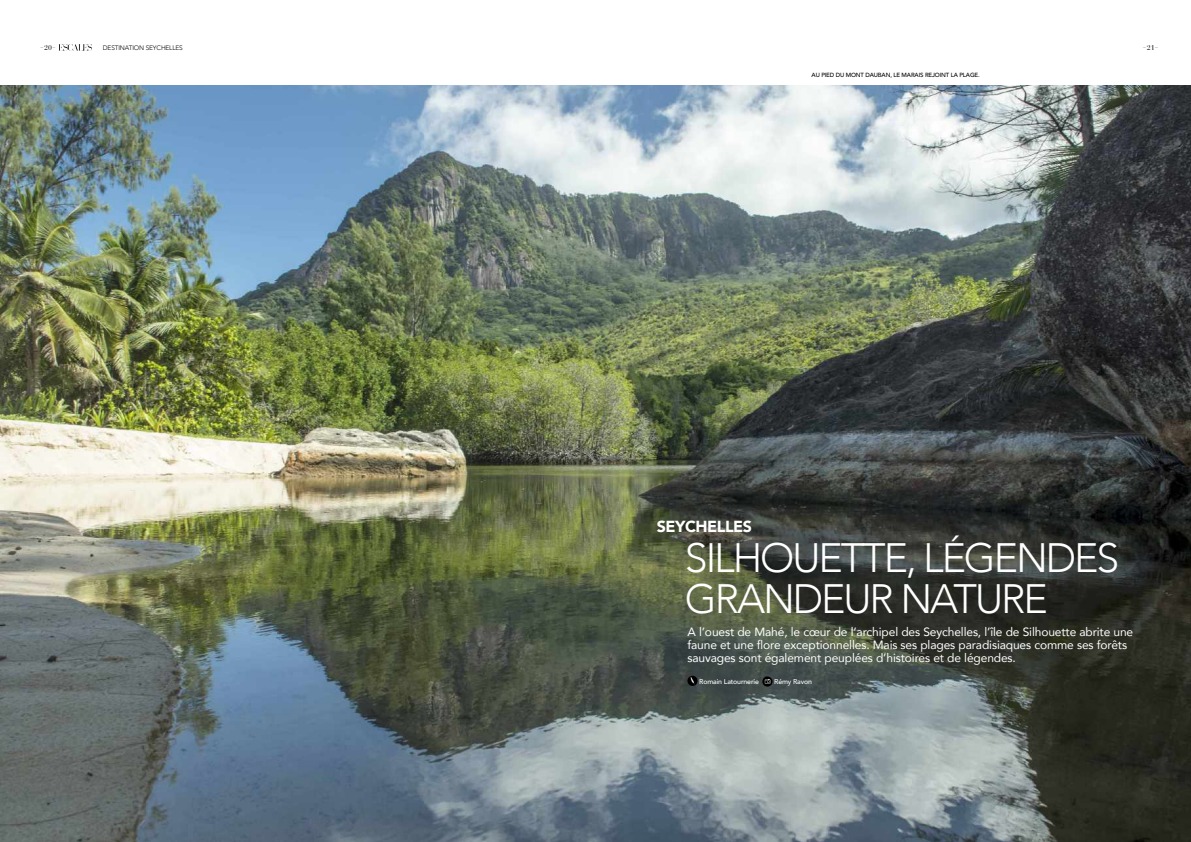
<style>
.page{position:relative;width:1191px;height:842px;background:#fff}
.page>*{position:absolute;margin:0;border:0;box-sizing:border-box;transform-origin:0 0}
.t1{font:300 41px/41px "Avenir";letter-spacing:-.05em;color:#fff}
.t2{font:900 16px "Avenir";letter-spacing:-.03em;color:#fff}
.t3{font:12px/13px "Avenir";letter-spacing:-.01em;color:#fff}
.t4{font:11px "Bauer Bodoni";color:#bcbcbc}
.t5{font:500 7px "Avenir";letter-spacing:-.02em;color:#fff}
.t6{font:300 6.5px "Avenir";letter-spacing:-.02em;color:#000}
.t7{font:500 6px "Avenir";letter-spacing:-.02em;color:#000}
.s1{font-size:7px;color:#000}
</style>
<div class="page">
<img style="left:0;top:85px;width:1191px;height:757px">
<svg style="left:59px;top:44px;width:33px;height:7px"></svg>
<div style="left:687px;top:676px;width:10px;height:10px;background:#000;border-radius:50%"></div>
<svg style="left:690px;top:677px;width:5px;height:8px"></svg>
<svg style="left:762px;top:676px;width:10px;height:11px"></svg>
<svg style="left:765px;top:679px;width:5px;height:5px"></svg>
<p class="t4" style="left:40px;top:40px;width:18px">-<span class="s1">20</span>-</p>
<p class="t6" style="left:103px;top:44px;width:81px">DESTINATION SEYCHELLES</p>
<p class="t4" style="left:1142px;top:40px;width:18px">-<span class="s1">21</span>-</p>
<p class="t7" style="left:811px;top:70px;width:96px">AU PIED DU MONT DAUBAN, LE MARA</p>
<p class="t7" style="left:918px;top:70px;width:63px">IS REJOINT LA PLAGE.</p>
<h2 class="t2" style="left:657px;top:513px;width:96px">SEYCHELLES</h2>
<h1 class="t1" style="left:685px;top:537px;width:436px">SILHOUETTE, LÉGENDES<br>GRANDEUR NATURE</h1>
<p class="t3" style="left:687px;top:625px;width:447px">A l’ouest de Mahé, le cœur de l’archipel des Seychelles, l’île de Silhouette abrite une faune et une flore exceptionnelles. Mais ses plages paradisiaques comme ses forêts sauvages sont également peuplées d’histoires et de légendes.</p>
<p class="t5" style="left:699px;top:675px;width:61px">ROMAIN LATOURNERIE</p>
<p class="t5" style="left:774px;top:675px;width:39px">RÉMY RAVON</p>
</div>
